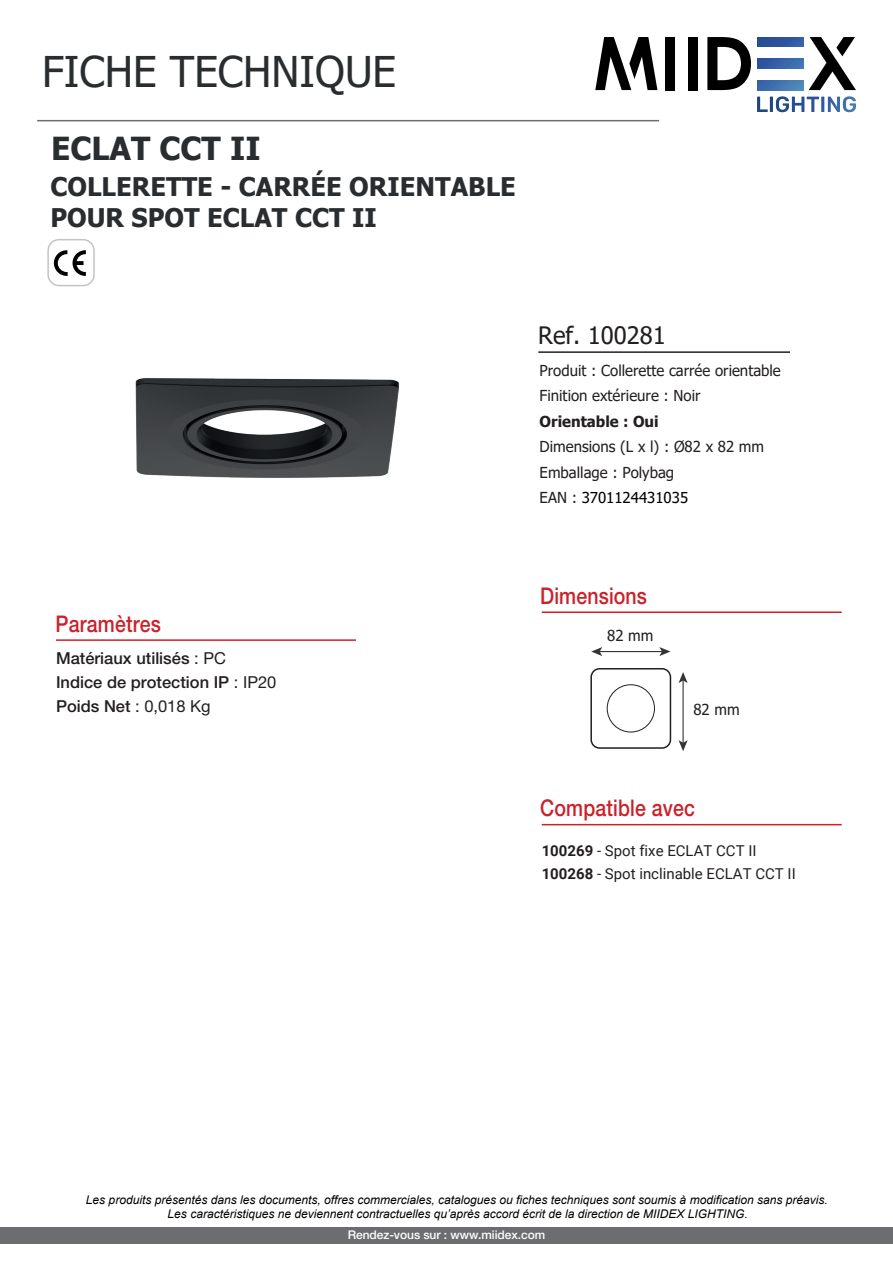
<style>
.page{position:relative;width:893px;height:1263px;background:#fff}
.page>*{position:absolute;margin:0;border:0;box-sizing:border-box;transform-origin:0 0}
.t1{font:42.3px "Tahoma";color:#292d2f}
.t2{font:700 31.65px "Tahoma";color:#292d2f}
.t3{font:700 25.65px/30.6px "Tahoma";color:#292d2f}
.t4{font:24px "Tahoma";color:#231f20}
.t5{font:500 22.95px "Helvetica Neue LT Std";letter-spacing:.01em;color:#cb212b;scale:.85 1}
.t6{font:500 16.5px/23.9px "Helvetica Neue LT Std";color:#231f20}
.t7{font:15.15px/25.5px "Tahoma";color:#231f20}
.t8{font:700 15.15px "Tahoma";color:#231f20}
.t9{font:15px/22.5px "Roboto";color:#231f20}
.t10{font:15px "Tahoma";color:#000}
.t11{font:italic 12px "Arial";color:#000001}
.t12{font:500 12px "Helvetica Neue LT Std";letter-spacing:-.005em;color:#fff}
.s1{font-weight:400}
.s2{font-size:15.15px;color:#231f20}
.s3{font-weight:700}
</style>
<div class="page">
<hr style="left:538px;top:351px;width:252px;height:2px;background:#231f20">
<div style="left:47px;top:239px;width:48px;height:47px;border:1px solid #c1c4c7;border-radius:11px"></div>
<svg style="left:54px;top:250px;width:32px;height:26px"></svg>
<div style="left:0;top:1227px;width:893px;height:16px;background:#6c6d70"></div>
<hr style="left:542px;top:611px;width:300px;height:2px;background:#d01f26">
<hr style="left:542px;top:824px;width:300px;height:1px;background:#d01f26">
<img style="left:135px;top:378px;width:264px;height:100px">
<div style="left:590px;top:668px;width:81px;height:81px;border:2px solid #231f20;border-radius:8px"></div>
<div style="left:607px;top:684px;width:48px;height:48px;border:1px solid #231f20;border-radius:24px"></div>
<hr style="left:599px;top:651px;width:64px;height:1px;background:#353537">
<svg style="left:591px;top:647px;width:11px;height:9px"></svg>
<svg style="left:659px;top:647px;width:11px;height:9px"></svg>
<hr style="left:682px;top:680px;width:2px;height:63px;background:#353537">
<svg style="left:678px;top:672px;width:10px;height:11px"></svg>
<svg style="left:678px;top:740px;width:10px;height:11px"></svg>
<hr style="left:56px;top:639px;width:300px;height:2px;background:#d01f26">
<svg style="left:809px;top:37px;width:47px;height:53px"></svg>
<svg style="left:707px;top:37px;width:44px;height:53px"></svg>
<div style="left:688px;top:37px;width:10px;height:53px;background:#000001"></div>
<div style="left:665px;top:37px;width:10px;height:53px;background:#000001"></div>
<svg style="left:757px;top:96px;width:99px;height:16px"></svg>
<svg style="left:595px;top:37px;width:62px;height:53px"></svg>
<svg style="left:757px;top:37px;width:46px;height:9px"></svg>
<svg style="left:757px;top:59px;width:46px;height:9px"></svg>
<svg style="left:757px;top:81px;width:46px;height:9px"></svg>
<hr style="left:37px;top:120px;width:622px;height:1px;background:#6c6d70">
<h1 class="t1" style="left:42px;top:43px;width:356px">FICHE TECHNIQUE</h1>
<h2 class="t2" style="left:51px;top:126px;width:211px">ECLAT CCT II</h2>
<h3 class="t3" style="left:50px;top:172px;width:467px">COLLERETTE - CARRÉE ORIENTABLE<br>POUR SPOT ECLAT CCT II</h3>
<h3 class="t5" style="left:56px;top:610px;width:125px">Paramètres</h3>
<h3 class="t6" style="left:56px;top:646px;width:222px">Matériaux utilisés <span class="s1">: PC<br></span>Indice de protection IP <span class="s1">: IP20<br></span>Poids Net <span class="s1">: 0,018 Kg</span></h3>
<h3 class="t4" style="left:538px;top:319px;width:129px">Ref. 100281</h3>
<p class="t7" style="left:540px;top:358px;width:243px">Produit : Collerette carrée orientable<br>Finition extérieure : Noir</p>
<p class="t8" style="left:540px;top:410px;width:121px">Orientable : Oui</p>
<p class="t7" style="left:540px;top:435px;width:226px">Dimensions (L x l) : Ø82 x 82 mm<br>Emballage : Polybag</p>
<p class="t10" style="left:540px;top:487px;width:150px"><span class="s2">EAN :</span> 3701124431035</p>
<h3 class="t5" style="left:540px;top:582px;width:127px">Dimensions</h3>
<p class="t7" style="left:607px;top:624px;width:48px">82 mm</p>
<p class="t7" style="left:693px;top:697px;width:48px">82 mm</p>
<h3 class="t5" style="left:540px;top:794px;width:184px">Compatible avec</h3>
<p class="t9" style="left:542px;top:839px;width:256px"><span class="s3">100269</span> - Spot fixe ECLAT CCT II<br><span class="s3">100268</span> - Spot inclinable ECLAT CCT II</p>
<p class="t11" style="left:86px;top:1191px;width:743px">Les produits présentés dans les documents, offres commerciales, catalogues ou fiches techniques sont soumis à modification sans préavis.</p>
<p class="t11" style="left:168px;top:1206px;width:582px">Les caractéristiques ne deviennent contractuelles qu’après accord écrit de la direction de MIIDEX LIGHTING.</p>
<p class="t12" style="left:348px;top:1227px;width:199px">Rendez-vous sur : www.miidex.com</p>
</div>
